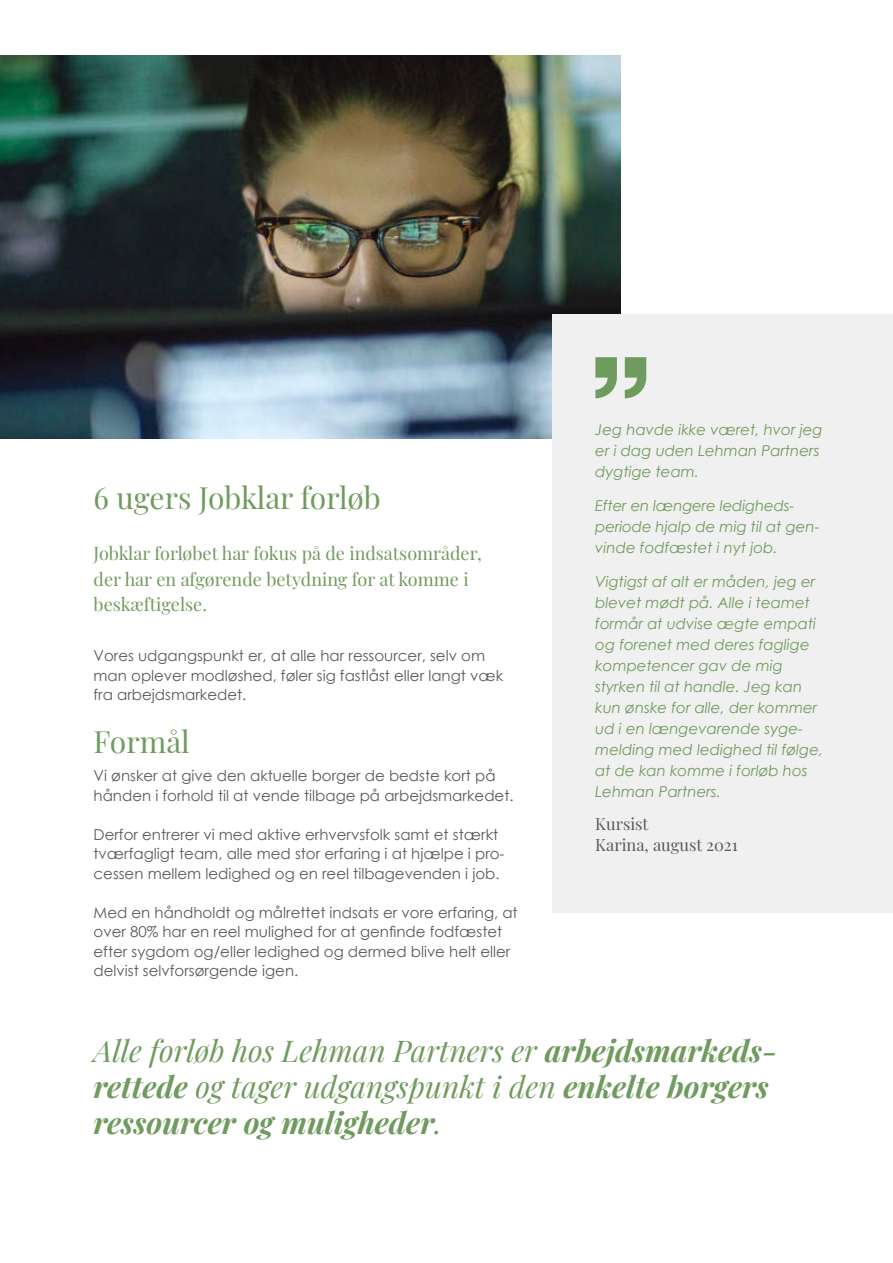
<style>
.page{position:relative;width:893px;height:1263px;background:#fff}
.page>*{position:absolute;margin:0;border:0;box-sizing:border-box;transform-origin:0 0}
.t1{font:italic 700 30px/36px "Playfair Display";color:#709b5e}
.t2{font:30px "Playfair Display";color:#709b5e}
.t3{font:18px/25.5px "Playfair Display";color:#709b5e}
.t4{font:16.5px/21px "Playfair Display";color:#5a5a5a}
.t5{font:15px/19.5px "Century Gothic";color:#5a5a5a}
.t6{font:italic 15px/21px "Century Gothic";color:#709b5e}
.s1{font-weight:400}
</style>
<div class="page">
<img style="left:0;top:55px;width:621px;height:383px">
<div style="left:553px;top:315px;width:340px;height:598px;background:#f0f0f0"></div>
<svg style="left:625px;top:357px;width:21px;height:41px"></svg>
<svg style="left:595px;top:357px;width:22px;height:41px"></svg>
<h1 class="t2" style="left:94px;top:474px;width:289px">6 ugers Jobklar forløb</h1>
<p class="t3" style="left:94px;top:539px;width:390px">Jobklar forløbet har fokus på de indsatsområder, der har en afgørende betydning for at komme i beskæftigelse.</p>
<p class="t5" style="left:94px;top:646px;width:411px">Vores udgangspunkt er, at alle har ressourcer, selv om man oplever modløshed, føler sig fastlåst eller langt væk fra arbejdsmarkedet.</p>
<h1 class="t2" style="left:94px;top:718px;width:98px">Formål</h1>
<p class="t5" style="left:94px;top:766px;width:422px">Vi ønsker at give den aktuelle borger de bedste kort på hånden i forhold til at vende tilbage på arbejdsmarkedet.</p>
<p class="t5" style="left:94px;top:824px;width:413px">Derfor entrerer vi med aktive erhvervsfolk samt et stærkt tværfagligt team, alle med stor erfaring i at hjælpe i pro&shy;cessen mellem ledighed og en reel tilbagevenden i job.</p>
<p class="t5" style="left:94px;top:902px;width:426px">Med en håndholdt og målrettet indsats er vore erfaring, at over 80% har en reel mulighed for at genfinde fodfæstet efter sygdom og/eller ledighed og dermed blive helt eller delvist selvforsørgende igen.</p>
<p class="t6" style="left:595px;top:419px;width:229px">Jeg havde ikke været, hvor jeg er i dag uden Lehman Partners dygtige team.</p>
<p class="t6" style="left:595px;top:495px;width:226px">Efter en længere ledigheds&shy;periode hjalp de mig til at gen&shy;vinde fodfæstet i nyt job.</p>
<p class="t6" style="left:595px;top:570px;width:229px">Vigtigst af alt er måden, jeg er blevet mødt på. Alle i teamet formår at udvise ægte empati og forenet med deres faglige kompetencer gav de mig styrken til at handle. Jeg kan kun ønske for alle, der kommer ud i en længevarende syge&shy;melding med ledighed til følge, at de kan komme i forløb hos<br>Lehman Partners.</p>
<p class="t4" style="left:595px;top:812px;width:144px">Kursist<br>Karina, august 2021</p>
<h1 class="t1" style="left:94px;top:1030px;width:685px"><span class="s1">Alle forløb hos Lehman Partners er</span> arbejdsmarkeds&shy;rettede <span class="s1">og tager udgangspunkt i den</span> enkelte borgers ressourcer og muligheder<span class="s1">.</span></h1>
</div>
